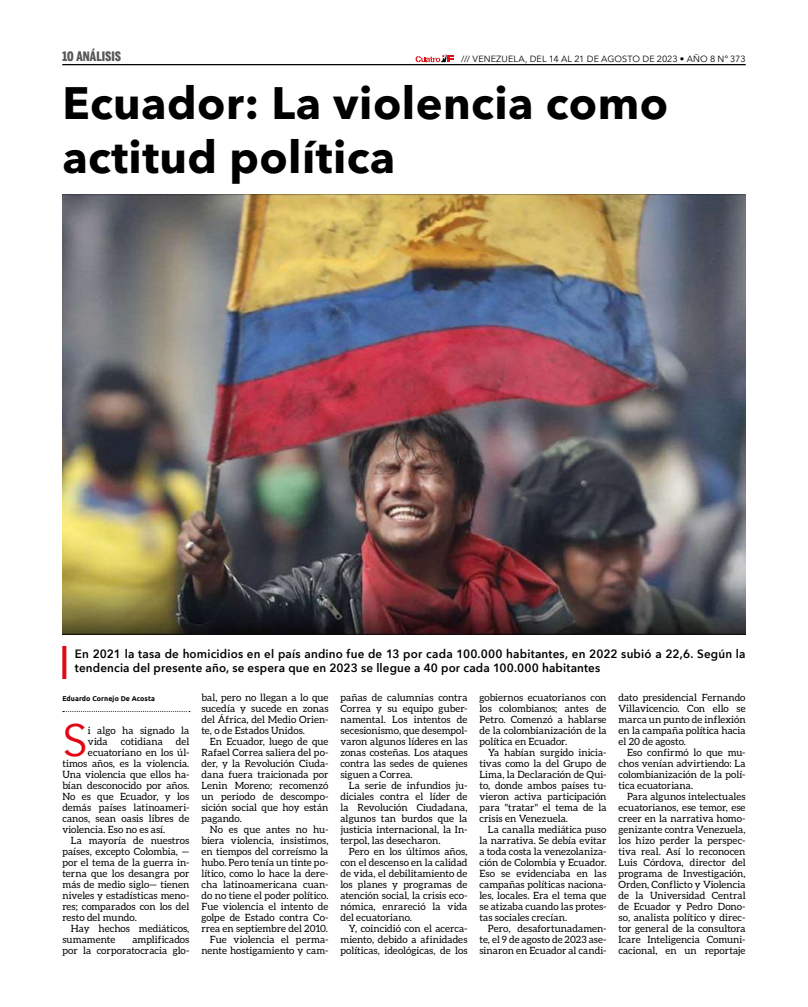
<style>
.page{position:relative;width:808px;height:1007px;background:#fff}
.page>*{position:absolute;margin:0;border:0;box-sizing:border-box;transform-origin:0 0}
.t1{font:45.2px "Avenir";color:#e30613}
.t2{font:700 45px/54px "Avenir Next LT Pro";letter-spacing:.01em;color:#000}
.t3{font:900 13px "Benton Sans Comp";color:#575756}
.t4{font:600 12px/14px "Avenir Next";letter-spacing:.015em;color:#000}
.t5{font:10px/11px "Aleo";letter-spacing:.005em;color:#000;text-align:justify}
.t6{font:9px "Avenir Next";letter-spacing:.005em;color:#000}
.t7{font:700 7px "Ubuntu";letter-spacing:.01em;color:#000}
</style>
<div class="page">
<hr style="left:62px;top:64px;width:684px;height:1px;background:#000">
<svg style="left:415px;top:54px;width:39px;height:8px"></svg>
<img style="left:62px;top:195px;width:684px;height:440px">
<svg style="left:63px;top:711px;width:127px;height:1px"></svg>
<svg style="left:62px;top:646px;width:4px;height:33px"></svg>
<h3 class="t3" style="left:62px;top:48px;width:60px">10 ANÁLISIS</h3>
<p class="t6" style="left:461px;top:51px;width:286px">/// VENEZUELA, DEL 14 AL 21 DE AGOSTO DE 2023 • AÑO 8 Nº 373</p>
<h2 class="t2" style="left:62px;top:76px;width:607px">Ecuador: La violencia como actitud política</h2>
<p class="t4" style="left:75px;top:646px;width:672px">En 2021 la tasa de homicidios en el país andino fue de 13 por cada 100.000 habitantes, en 2022 subió a 22,6. Según la tendencia del presente año, se espera que en 2023 se llegue a 40 por cada 100.000 habitantes</p>
<p class="t7" style="left:62px;top:694px;width:94px">Eduardo Cornejo De Acosta</p>
<h1 class="t1" style="left:62px;top:713px;width:27px">S</h1>
<p class="t5" style="left:88px;top:724px;width:103px">i algo ha signado la vida</p>
<p class="t5" style="left:121px;top:735px;width:43px">cotidiana</p>
<p class="t5" style="left:176px;top:735px;width:15px">del</p>
<p class="t5" style="left:88px;top:746px;width:103px">ecuatoriano en los úl-</p>
<p class="t5" style="left:62px;top:757px;width:129px">timos años, es la violencia.</p>
<p class="t5" style="left:62px;top:768px;width:129px">Una violencia que ellos ha-</p>
<p class="t5" style="left:62px;top:779px;width:129px">bían desconocido por años.</p>
<p class="t5" style="left:62px;top:790px;width:129px">No es que Ecuador, y los</p>
<p class="t5" style="left:62px;top:801px;width:129px">demás países latinoameri-</p>
<p class="t5" style="left:62px;top:812px;width:129px">canos, sean oasis libres de</p>
<p class="t5" style="left:62px;top:823px;width:104px">violencia. Eso no es así.</p>
<p class="t5" style="left:71px;top:834px;width:120px">La mayoría de nuestros</p>
<p class="t5" style="left:62px;top:845px;width:129px">países, excepto Colombia, —</p>
<p class="t5" style="left:62px;top:856px;width:129px">por el tema de la guerra in-</p>
<p class="t5" style="left:62px;top:867px;width:129px">terna que los desangra por</p>
<p class="t5" style="left:62px;top:878px;width:129px">más de medio siglo— tienen</p>
<p class="t5" style="left:62px;top:889px;width:129px">niveles y estadísticas meno-</p>
<p class="t5" style="left:62px;top:900px;width:128px">res; comparados con los del</p>
<p class="t5" style="left:62px;top:911px;width:76px">resto del mundo.</p>
<p class="t5" style="left:71px;top:922px;width:120px">Hay hechos mediáticos,</p>
<p class="t5" style="left:62px;top:933px;width:54px">sumamente</p>
<p class="t5" style="left:62px;top:933px;width:129px;text-align:right">amplificados<br>por la corporatocracia glo-</p>
<p class="t5" style="left:201px;top:691px;width:129px">bal, pero no llegan a lo que sucedía y sucede en zonas del África, del Medio Orien&shy;te, o de Estados Unidos.</p>
<p class="t5" style="left:201px;top:735px;width:129px;text-indent:8px">En Ecuador, luego de que Rafael Correa saliera del po&shy;der, y la Revolución Ciuda&shy;dana fuera traicionada por Lenin Moreno; recomenzó un periodo de descompo&shy;sición social que hoy están pagando.</p>
<p class="t5" style="left:201px;top:823px;width:129px;text-align:right">No es que antes no hu&shy;biera violencia, insistimos, en tiempos del correísmo la hubo. Pero tenía un tinte po&shy;lítico, como lo hace la dere&shy;cha latinoamericana cuan&shy;do no tiene el poder político.<br>Fue violencia el intento de golpe de Estado contra Co&shy;rrea en septiembre del 2010.<br>Fue violencia el perma&shy;nente hostigamiento y cam-</p>
<p class="t5" style="left:340px;top:691px;width:129px">pañas de calumnias contra Correa y su equipo guber&shy;namental. Los intentos de secesionismo, que desempol&shy;varon algunos líderes en las zonas costeñas. Los ataques contra las sedes de quienes siguen a Correa.</p>
<p class="t5" style="left:340px;top:779px;width:129px;text-indent:9px">La serie de infundios ju&shy;diciales contra el líder de la Revolución Ciudadana, algunos tan burdos que la justicia internacional, la In&shy;terpol, las desecharon.</p>
<p class="t5" style="left:340px;top:845px;width:129px;text-indent:9px">Pero en los últimos años, con el descenso en la calidad de vida, el debilitamiento de los planes y programas de atención social, la crisis eco&shy;nómica, enrareció la vida del ecuatoriano.</p>
<p class="t5" style="left:340px;top:922px;width:129px;text-indent:9px">Y, coincidió con el acerca&shy;miento, debido a afinidades políticas, ideológicas, de los</p>
<p class="t5" style="left:479px;top:691px;width:129px">gobiernos ecuatorianos con los colombianos; antes de Petro. Comenzó a hablarse de la colombianización de la política en Ecuador.</p>
<p class="t5" style="left:479px;top:746px;width:129px;text-indent:9px">Ya habían surgido inicia&shy;tivas como la del Grupo de Lima, la Declaración de Qui&shy;to, donde ambos países tu&shy;vieron activa participación para "tratar" el tema de la crisis en Venezuela.</p>
<p class="t5" style="left:479px;top:823px;width:129px;text-indent:8px">La canalla mediática puso la narrativa. Se debía evitar a toda costa la venezolaniza&shy;ción de Colombia y Ecuador.<br>Eso se evidenciaba en las campañas políticas naciona&shy;les, locales. Era el tema que se atizaba cuando las protes&shy;tas sociales crecían.</p>
<p class="t5" style="left:479px;top:922px;width:129px;text-indent:9px">Pero, desafortunadamen&shy;te, el 9 de agosto de 2023 ase&shy;sinaron en Ecuador al candi-</p>
<p class="t5" style="left:618px;top:691px;width:129px">dato presidencial Fernando Villavicencio. Con ello se marca un punto de inflexión en la campaña política hacia el 20 de agosto.</p>
<p class="t5" style="left:618px;top:746px;width:129px;text-indent:9px">Eso confirmó lo que mu&shy;chos venían advirtiendo: La colombianización de la polí&shy;tica ecuatoriana.</p>
<p class="t5" style="left:618px;top:790px;width:129px;text-indent:8px">Para algunos intelectuales ecuatorianos, ese temor, ese creer en la narrativa homo&shy;genizante contra Venezuela, los hizo perder la perspec&shy;tiva real. Así lo reconocen Luis Córdova, director del programa de Investigación, Orden, Conflicto y Violencia de la Universidad Central de Ecuador y Pedro Dono&shy;so, analista político y direc&shy;tor general de la consultora Icare Inteligencia Comuni&shy;cacional, en un reportaje</p>
</div>
